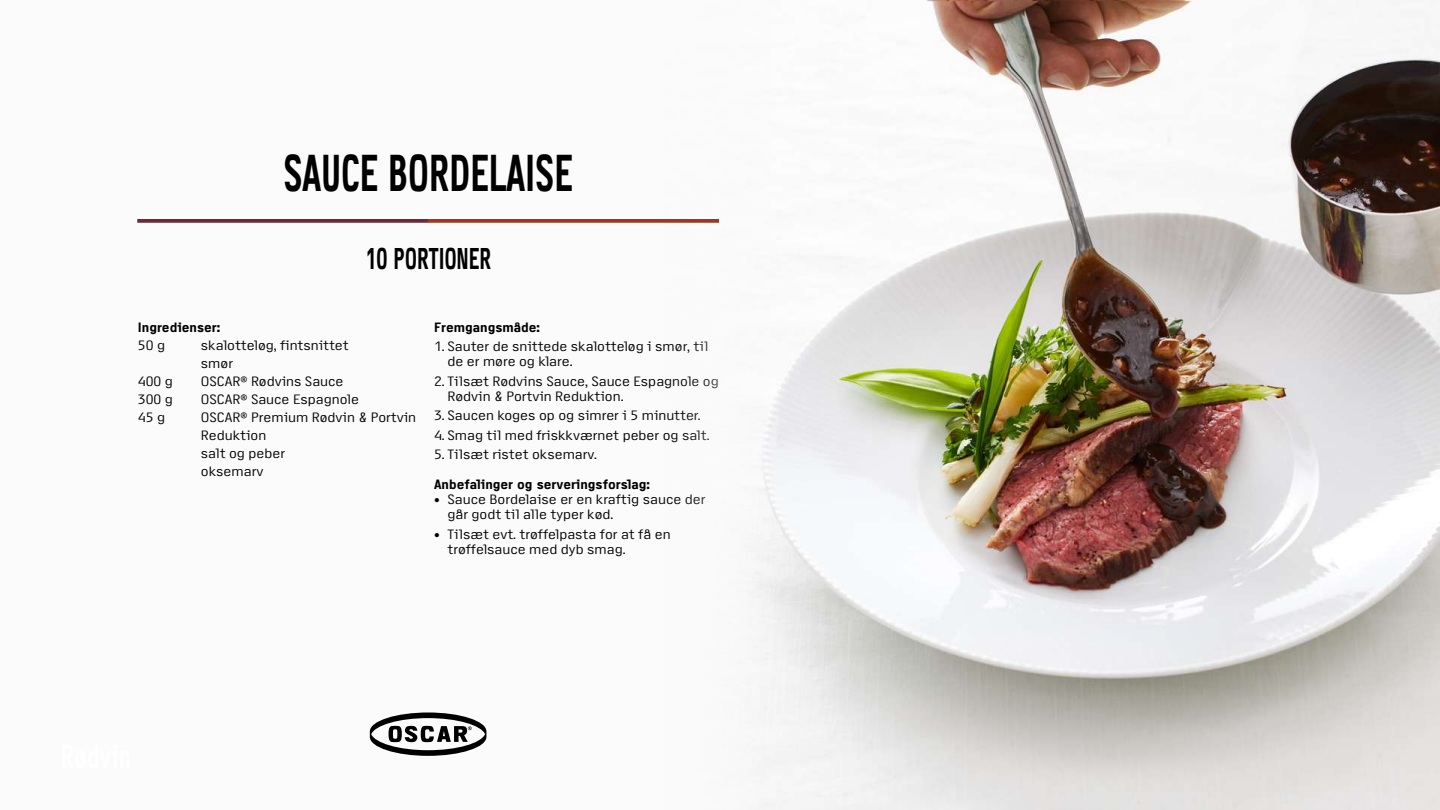
<style>
.page{position:relative;width:1440px;height:810px;background:#fbfbfb}
.page>*{position:absolute;margin:0;border:0;box-sizing:border-box;transform-origin:0 0}
.t1{font:700 51.75px "Access";letter-spacing:-.01em;color:#000;scale:.67 1}
.t2{font:700 30px "Access";letter-spacing:-.01em;color:#000;scale:.67 1}
.t3{font:13.5px/18px "Access";color:#000}
.t4{font:700 13.5px "Access";color:#000}
</style>
<div class="page">
<svg style="left:370px;top:712px;width:116px;height:44px"></svg>
<img style="left:756px;top:0;width:684px;height:810px">
<svg style="left:137px;top:219px;width:291px;height:4px"></svg>
<svg style="left:428px;top:219px;width:291px;height:4px"></svg>
<h1 class="t1" style="left:283px;top:145px;width:434px">SAUCE BORDELAISE</h1>
<h2 class="t2" style="left:365px;top:243px;width:191px">10 PORTIONER</h2>
<p class="t4" style="left:138px;top:320px;width:84px">Ingredienser:</p>
<p class="t3" style="left:138px;top:336px;width:29px">50 g</p>
<p class="t3" style="left:201px;top:336px;width:149px">skalotteløg, fintsnittet smør</p>
<p class="t3" style="left:138px;top:372px;width:37px">400 g</p>
<p class="t3" style="left:201px;top:372px;width:144px">OSCAR® Rødvins Sauce</p>
<p class="t3" style="left:138px;top:390px;width:37px">300 g</p>
<p class="t3" style="left:201px;top:390px;width:160px">OSCAR® Sauce Espagnole</p>
<p class="t3" style="left:138px;top:408px;width:29px">45 g</p>
<p class="t3" style="left:201px;top:408px;width:217px">OSCAR® Premium Rødvin &amp; Portvin<br>Reduktion<br>salt og peber<br>oksemarv</p>
<p class="t4" style="left:434px;top:320px;width:108px">Fremgangsmåde:</p>
<p class="t3" style="left:448px;top:339px;width:262px;line-height:15px;text-indent:-14px">1. Sauter de snittede skalotteløg i smør, til de er møre og klare.</p>
<p class="t3" style="left:448px;top:374px;width:273px;line-height:15px;text-indent:-14px">2. Tilsæt Rødvins Sauce, Sauce Espagnole og<br>Rødvin &amp; Portvin Reduktion.</p>
<p class="t3" style="left:434px;top:407px;width:268px">3. Saucen koges op og simrer i 5 minutter.</p>
<p class="t3" style="left:434px;top:426px;width:277px">4. Smag til med friskkværnet peber og salt.</p>
<p class="t3" style="left:434px;top:446px;width:164px">5. Tilsæt ristet oksemarv.</p>
<p class="t4" style="left:434px;top:477px;width:218px">Anbefalinger og serveringsforslag:</p>
<p class="t3" style="left:448px;top:492px;width:259px;line-height:15px;text-indent:-14px">• Sauce Bordelaise er en kraftig sauce der går godt til alle typer kød.</p>
<p class="t3" style="left:448px;top:527px;width:225px;line-height:15px;text-indent:-14px">• Tilsæt evt. trøffelpasta for at få en trøffelsauce med dyb smag.</p>
</div>
